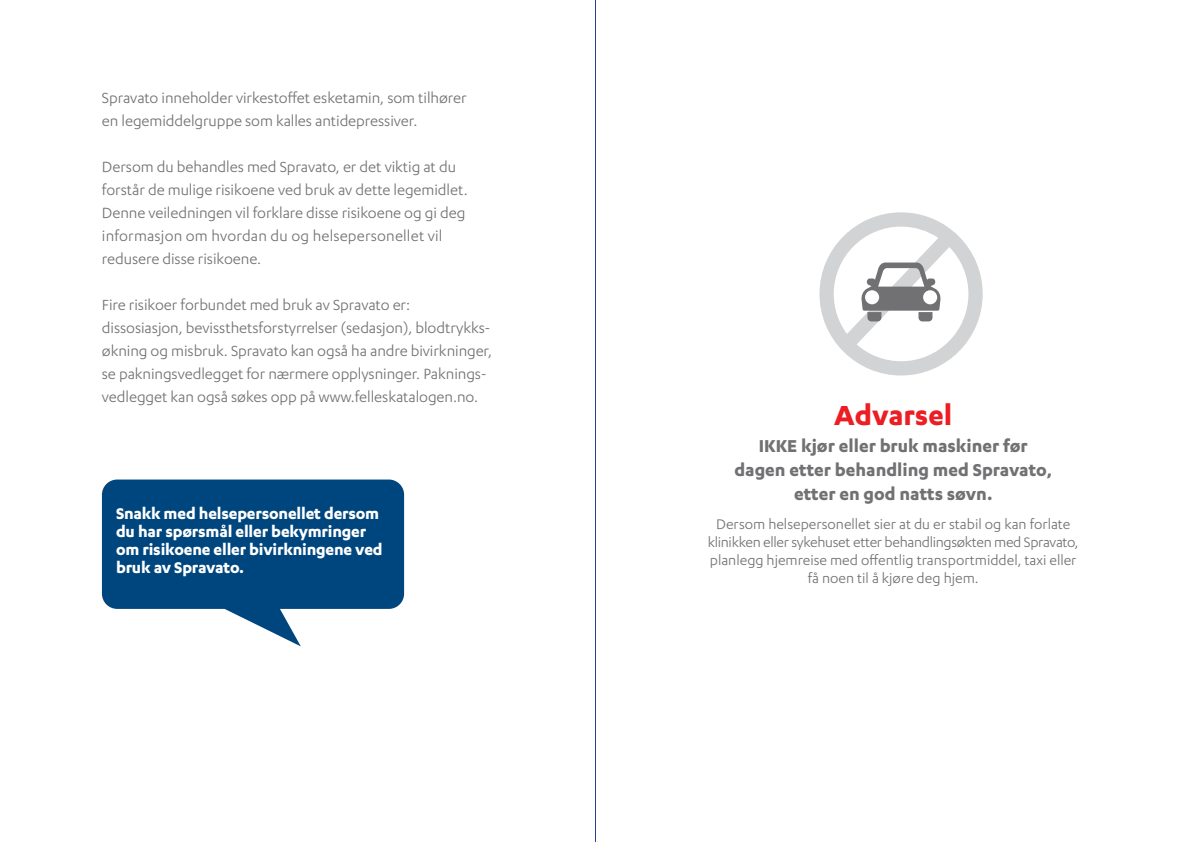
<style>
.page{position:relative;width:1191px;height:842px;background:#fff}
.page>*{position:absolute;margin:0;border:0;box-sizing:border-box;transform-origin:0 0}
.t1{font:700 32px "Karbon";color:#ed1d24}
.t2{font:700 20px/24px "Karbon";color:#717073;text-align:center}
.t3{font:700 18px/18px "Karbon";letter-spacing:-.01em;color:#fff}
.t4{font:17px/23px "Karbon";letter-spacing:-.005em;color:#717073}
.t5{font:16px/18px "Karbon";color:#717073;text-align:center}
</style>
<div class="page">
<svg style="left:102px;top:479px;width:302px;height:167px;fill:#00467e"></svg>
<svg style="left:819px;top:212px;width:163px;height:163px"></svg>
<hr style="left:595px;top:0;width:1px;height:842px;background:#25408f">
<p class="t4" style="left:102px;top:86px;width:366px">Spravato inneholder virkestoffet esketamin, som tilhører en legemiddelgruppe som kalles antidepressiver.</p>
<p class="t4" style="left:102px;top:155px;width:367px">Dersom du behandles med Spravato, er det viktig at du forstår de mulige risikoene ved bruk av dette legemidlet.<br>Denne veiledningen vil forklare disse risikoene og gi deg informasjon om hvordan du og helsepersonellet vil redusere disse risikoene.</p>
<p class="t4" style="left:102px;top:293px;width:392px">Fire risikoer forbundet med bruk av Spravato er: dissosiasjon, bevissthetsforstyrrelser (sedasjon), blodtrykks&shy;økning og misbruk. Spravato kan også ha andre bivirkninger, se pakningsvedlegget for nærmere opplysninger. Paknings&shy;vedlegget kan også søkes opp på www.felleskatalogen.no.</p>
<p class="t3" style="left:116px;top:504px;width:268px">Snakk med helsepersonellet dersom du har spørsmål eller bekymringer om risikoene eller bivirkningene ved bruk av Spravato.</p>
<h1 class="t1" style="left:834px;top:397px;width:119px">Advarsel</h1>
<p class="t2" style="left:734px;top:433px;width:319px">IKKE kjør eller bruk maskiner før dagen etter behandling med Spravato, etter en god natts søvn.</p>
<p class="t5" style="left:708px;top:515px;width:372px">Dersom helsepersonellet sier at du er stabil og kan forlate klinikken eller sykehuset etter behandlingsøkten med Spravato, planlegg hjemreise med offentlig transportmiddel, taxi eller få noen til å kjøre deg hjem.</p>
</div>
